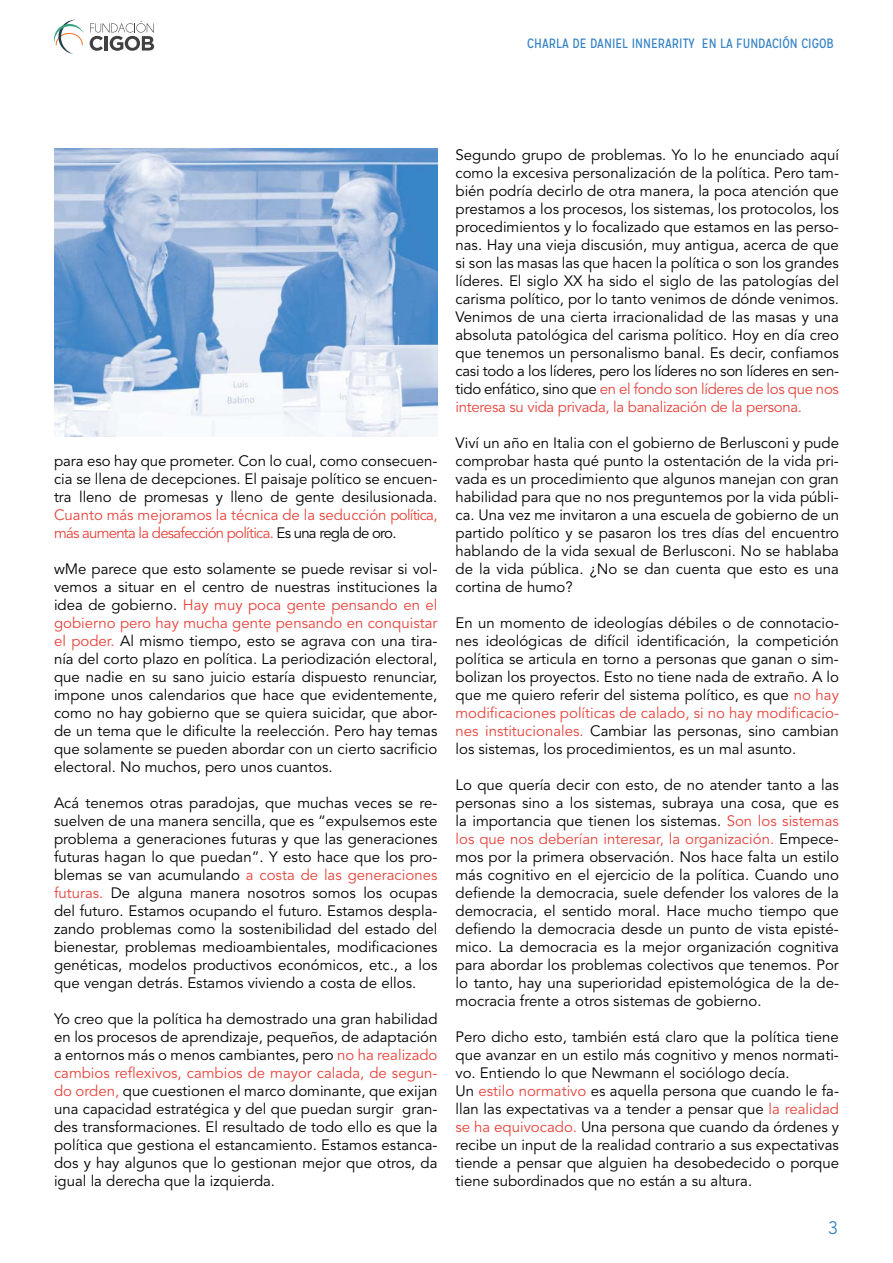
<style>
.page{position:relative;width:893px;height:1263px;background:#fff}
.page>*{position:absolute;margin:0;border:0;box-sizing:border-box;transform-origin:0 0}
.t1{font:18px "Avenir LT Std";color:#3683c5}
.t2{font:15px/18px "Avenir LT Std";color:#000;text-align:justify}
.t3{font:15px/18px "Avenir LT Std";letter-spacing:-.05em;color:#e6443c}
.t4{font:13.5px "Mission Gothic";color:#3683c5}
.s1{color:#000}
.s2{color:#e6443c}
</style>
<div class="page">
<svg style="left:90px;top:21px;width:64px;height:30px"></svg>
<svg style="left:54px;top:20px;width:30px;height:34px"></svg>
<img style="left:54px;top:149px;width:383px;height:287px">
<p class="t4" style="left:527px;top:36px;width:308px">CHARLA DE DANIEL INNERARITY EN LA FUNDACIÓN CIGOB</p>
<p class="t2" style="left:54px;top:452px;width:385px">para eso hay que prometer. Con lo cual, como consecuen&shy;cia se llena de decepciones. El paisaje político se encuen&shy;tra lleno de promesas y lleno de gente desilusionada.</p>
<p class="t3" style="left:54px;top:506px;width:385px">Cuanto más mejoramos la técnica de la seducción política, más aumenta la desafección política. <span class="s1">Es una regla de oro.</span></p>
<p class="t2" style="left:54px;top:560px;width:385px">wMe parece que esto solamente se puede revisar si vol&shy;vemos a situar en el centro de nuestras instituciones la idea de gobierno. <span class="s2">Hay muy poca gente pensando en el gobierno pero hay mucha gente pensando en conquistar el poder.</span> Al mismo tiempo, esto se agrava con una tira&shy;nía del corto plazo en política. La periodización electoral, que nadie en su sano juicio estaría dispuesto renunciar, impone unos calendarios que hace que evidentemente, como no hay gobierno que se quiera suicidar, que abor&shy;de un tema que le dificulte la reelección. Pero hay temas que solamente se pueden abordar con un cierto sacrificio electoral. No muchos, pero unos cuantos.</p>
<p class="t2" style="left:54px;top:794px;width:385px">Acá tenemos otras paradojas, que muchas veces se re&shy;suelven de una manera sencilla, que es “expulsemos este problema a generaciones futuras y que las generaciones futuras hagan lo que puedan”. Y esto hace que los pro&shy;blemas se van acumulando <span class="s2">a costa de las generaciones futuras.</span> De alguna manera nosotros somos los ocupas del futuro. Estamos ocupando el futuro. Estamos despla&shy;zando problemas como la sostenibilidad del estado del bienestar, problemas medioambientales, modificaciones genéticas, modelos productivos económicos, etc., a los que vengan detrás. Estamos viviendo a costa de ellos.</p>
<p class="t2" style="left:54px;top:1010px;width:385px">Yo creo que la política ha demostrado una gran habilidad en los procesos de aprendizaje, pequeños, de adaptación a entornos más o menos cambiantes, pero <span class="s2">no ha realizado cambios reflexivos, cambios de mayor calada, de segun&shy;do orden,</span> que cuestionen el marco dominante, que exijan una capacidad estratégica y del que puedan surgir gran&shy;des transformaciones. El resultado de todo ello es que la política que gestiona el estancamiento. Estamos estanca&shy;dos y hay algunos que lo gestionan mejor que otros, da igual la derecha que la izquierda.</p>
<p class="t2" style="left:455px;top:146px;width:385px">Segundo grupo de problemas. Yo lo he enunciado aquí como la excesiva personalización de la política. Pero tam&shy;bién podría decirlo de otra manera, la poca atención que prestamos a los procesos, los sistemas, los protocolos, los procedimientos y lo focalizado que estamos en las perso&shy;nas. Hay una vieja discusión, muy antigua, acerca de que si son las masas las que hacen la política o son los grandes líderes. El siglo XX ha sido el siglo de las patologías del carisma político, por lo tanto venimos de dónde venimos.<br>Venimos de una cierta irracionalidad de las masas y una absoluta patológica del carisma político. Hoy en día creo que tenemos un personalismo banal. Es decir, confiamos casi todo a los líderes, pero los líderes no son líderes en sen&shy;tido enfático, sino que <span class="s2">en el fondo son líderes de los que nos interesa su vida privada, la banalización de la persona.</span></p>
<p class="t2" style="left:455px;top:434px;width:385px">Viví un año en Italia con el gobierno de Berlusconi y pude comprobar hasta qué punto la ostentación de la vida pri&shy;vada es un procedimiento que algunos manejan con gran habilidad para que no nos preguntemos por la vida públi&shy;ca. Una vez me invitaron a una escuela de gobierno de un partido político y se pasaron los tres días del encuentro hablando de la vida sexual de Berlusconi. No se hablaba de la vida pública. ¿No se dan cuenta que esto es una cortina de humo?</p>
<p class="t2" style="left:455px;top:614px;width:385px">En un momento de ideologías débiles o de connotacio&shy;nes ideológicas de difícil identificación, la competición política se articula en torno a personas que ganan o sim&shy;bolizan los proyectos. Esto no tiene nada de extraño. A lo que me quiero referir del sistema político, es que <span class="s2">no hay modificaciones políticas de calado, si no hay modificacio&shy;nes institucionales.</span> Cambiar las personas, sino cambian los sistemas, los procedimientos, es un mal asunto.</p>
<p class="t2" style="left:455px;top:776px;width:385px">Lo que quería decir con esto, de no atender tanto a las personas sino a los sistemas, subraya una cosa, que es la importancia que tienen los sistemas. <span class="s2">Son los sistemas los que nos deberían interesar, la organización.</span> Empece&shy;mos por la primera observación. Nos hace falta un estilo más cognitivo en el ejercicio de la política. Cuando uno defiende la democracia, suele defender los valores de la democracia, el sentido moral. Hace mucho tiempo que defiendo la democracia desde un punto de vista episté&shy;mico. La democracia es la mejor organización cognitiva para abordar los problemas colectivos que tenemos. Por lo tanto, hay una superioridad epistemológica de la de&shy;mocracia frente a otros sistemas de gobierno.</p>
<p class="t2" style="left:455px;top:1028px;width:385px;text-align:left">Pero dicho esto, también está claro que la política tiene que avanzar en un estilo más cognitivo y menos normati&shy;vo. Entiendo lo que Newmann el sociólogo decía.<br>Un <span class="s2">estilo normativo</span> es aquella persona que cuando le fa&shy;llan las expectativas va a tender a pensar que <span class="s2">la realidad se ha equivocado.</span> Una persona que cuando da órdenes y recibe un input de la realidad contrario a sus expectativas tiende a pensar que alguien ha desobedecido o porque tiene subordinados que no están a su altura.</p>
<p class="t1" style="left:828px;top:1217px;width:12px">3</p>
</div>
